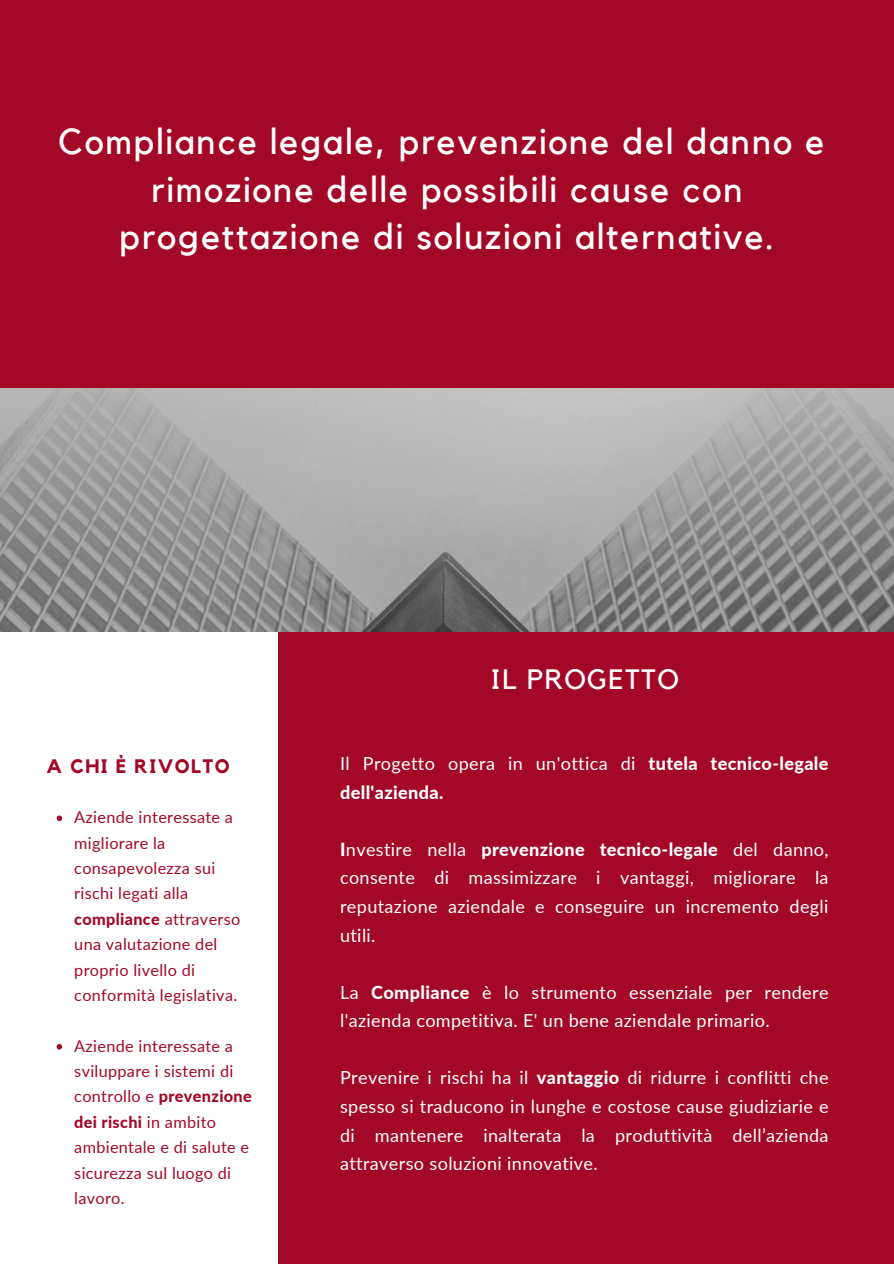
<style>
.page{position:relative;width:894px;height:1264px;background:#fff}
.page>*{position:absolute;margin:0;border:0;box-sizing:border-box;transform-origin:0 0}
.t1{font:36px/47.2px "Kollektif";letter-spacing:.05em;color:#fff;text-align:center}
.t2{font:27.9px "Kollektif";letter-spacing:.05em;color:#fff}
.t3{font:700 19.5px "Kollektif";letter-spacing:.075em;color:#a30926}
.t4{font:18px/28.5px "Lato";letter-spacing:.02em;color:#fff;text-align:justify}
.t5{font:800 18px/28.5px "Lato";letter-spacing:.02em;color:#fff}
.t6{font:16.2px/25.3px "Lato";letter-spacing:.02em;color:#a30926}
.s1{font-weight:800}
.s2{font-weight:400}
</style>
<div class="page">
<div style="left:0;top:0;width:893px;height:1263px;background:#a30926"></div>
<div style="left:0;top:582px;width:277px;height:681px;background:#fff"></div>
<img style="left:0;top:388px;width:893px;height:243px">
<svg style="left:57px;top:815px;width:5px;height:6px"></svg>
<svg style="left:57px;top:1044px;width:5px;height:5px"></svg>
<h4 class="t1" style="left:58px;top:119px;width:767px">Compliance legale, prevenzione del danno e rimozione delle possibili cause con progettazione di soluzioni alternative.</h4>
<h4 class="t3" style="left:46px;top:757px;width:184px">A CHI È RIVOLTO</h4>
<h1 class="t6" style="left:74px;top:804px;width:167px">Aziende interessate a migliorare la consapevolezza sui rischi legati alla <span class="s1">compliance</span> attraverso una valutazione del proprio livello di conformità legislativa.</h1>
<p class="t6" style="left:74px;top:1032px;width:179px">Aziende interessate a sviluppare i sistemi di controllo e <span class="s1">prevenzione dei rischi</span> in ambito ambientale e di salute e sicurezza sul luogo di lavoro.</p>
<h3 class="t2" style="left:490px;top:666px;width:190px">IL PROGETTO</h3>
<p class="t5" style="left:340px;top:748px;width:490px"><span class="s2">Il Progetto opera in un'ottica di</span> tutela tecnico-legale dell'azienda.</p>
<p class="t4" style="left:340px;top:834px;width:490px"><span class="s1">I</span>nvestire nella <span class="s1">prevenzione tecnico-legale</span> del danno, consente di massimizzare i vantaggi, migliorare la reputazione aziendale e conseguire un incremento degli utili.</p>
<h2 class="t4" style="left:340px;top:977px;width:490px">La <span class="s1">Compliance</span> è lo strumento essenziale per rendere l'azienda competitiva. E' un bene aziendale primario.</h2>
<h4 class="t4" style="left:340px;top:1063px;width:490px">Prevenire i rischi ha il <span class="s1">vantaggio</span> di ridurre i conflitti che spesso si traducono in lunghe e costose cause giudiziarie e di mantenere inalterata la produttività dell’azienda attraverso soluzioni innovative.</h4>
</div>
